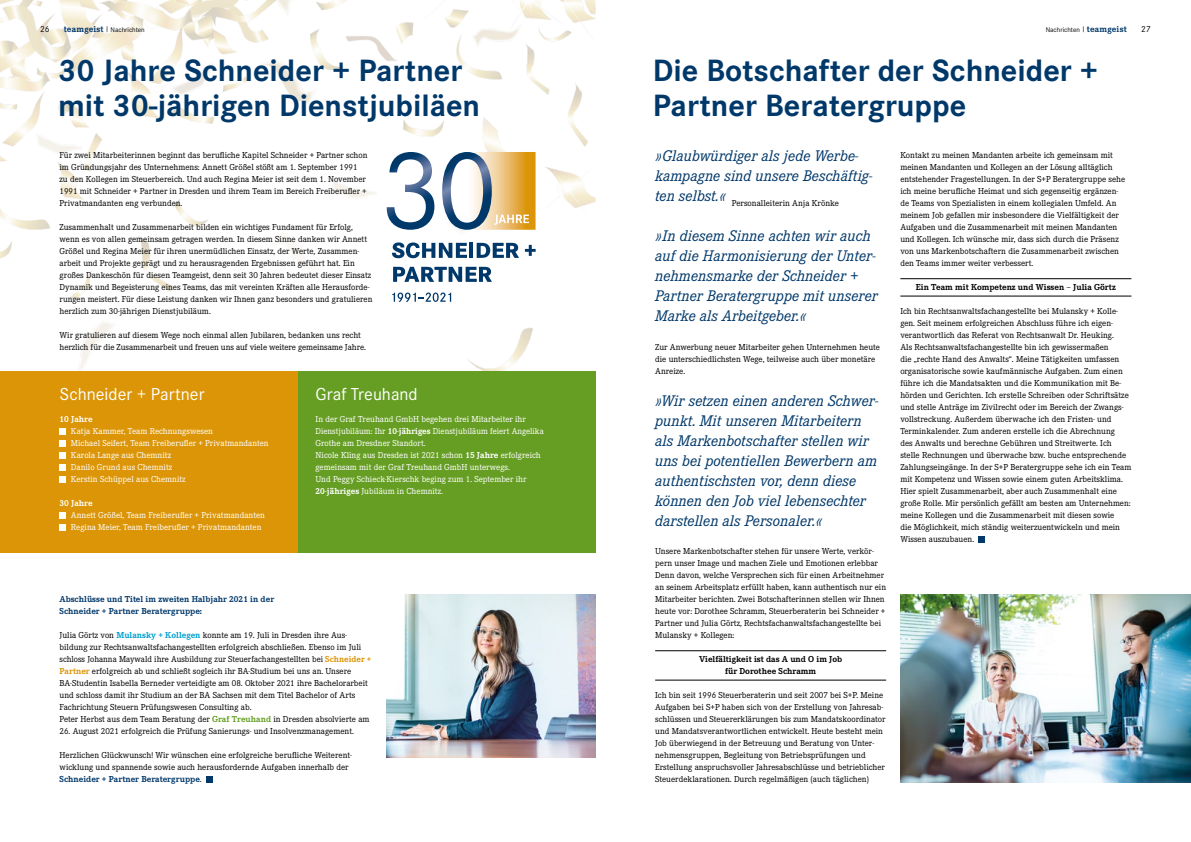
<style>
.page{position:relative;width:1191px;height:842px;background:#fff}
.page>*{position:absolute;margin:0;border:0;box-sizing:border-box;transform-origin:0 0}
.H3_-_kleiner_Headlin{font:700 32px/35px "Corporate S";color:#00386a}
.H4_-_Subline_linksbü{font:18px "Corporate S";color:#fff}
.P_-_Zitat_-_linksbün{font:italic 16px/20px "Corporate E";color:#00386a}
.P_-_Fließtext{font:9px/12px "Corporate E";color:#000}
.P_-_Fließtext-2{font:9px/12px "Corporate E";color:#fff}
.P_-_Zwischenüberschr{font:700 9px/12px "Corporate E";color:#000;text-align:center}
.P_-_Hervorhebung_-_d{font:700 9px "Corporate E";color:#00386a}
.P_-_Fließtext-3{font:700 9px "Corporate E";color:#fff}
.H1_-_Cover{font:9px "Corporate S";color:#000}
.H1_-_Cover-2{font:7px "Corporate S";color:#000}
.s1{font-family:"Corporate E";font-weight:700;font-size:9px;color:#00386a}
.s2{font-weight:700}
.s3{font-weight:700;color:#00a0cf}
.s4{font-weight:700;color:#db9506}
.s5{font-weight:700;color:#669e24}
.s6{font-weight:700;color:#00386a}
</style>
<div class="page">
<img style="left:0;top:0;width:595px;height:371px">
<div style="left:0;top:371px;width:298px;height:181px;background:#db9506"></div>
<div style="left:298px;top:371px;width:297px;height:181px;background:#669e24"></div>
<svg style="left:392px;top:293px;width:59px;height:9px"></svg>
<svg style="left:392px;top:242px;width:75px;height:16px"></svg>
<hr style="left:469px;top:243px;width:4px;height:15px;background:#00386a">
<svg style="left:477px;top:243px;width:42px;height:15px"></svg>
<svg style="left:525px;top:245px;width:10px;height:11px"></svg>
<svg style="left:393px;top:267px;width:99px;height:15px"></svg>
<svg style="left:387px;top:152px;width:47px;height:78px"></svg>
<svg style="left:442px;top:152px;width:93px;height:78px"></svg>
<div style="left:206px;top:776px;width:7px;height:6px;background:#00386a"></div>
<img style="left:386px;top:595px;width:209px;height:163px">
<hr style="left:655px;top:680px;width:231px;height:1px;background:#000">
<hr style="left:655px;top:650px;width:231px;height:1px;background:#000">
<hr style="left:900px;top:296px;width:231px;height:1px;background:#000">
<hr style="left:900px;top:278px;width:231px;height:1px;background:#000">
<div style="left:978px;top:536px;width:7px;height:6px;background:#00386a"></div>
<svg style="left:60px;top:428px;width:6px;height:6px"></svg>
<svg style="left:60px;top:440px;width:6px;height:6px"></svg>
<svg style="left:60px;top:452px;width:6px;height:6px"></svg>
<svg style="left:60px;top:464px;width:6px;height:6px"></svg>
<svg style="left:60px;top:476px;width:6px;height:6px"></svg>
<svg style="left:60px;top:512px;width:6px;height:6px"></svg>
<svg style="left:60px;top:524px;width:6px;height:6px"></svg>
<img style="left:900px;top:595px;width:291px;height:187px">
<p class="H1_-_Cover" style="left:40px;top:23px;width:11px">26</p>
<p class="H1_-_Cover-2" style="left:64px;top:25px;width:83px"><span class="s1">teamgeist</span> | Nachrichten</p>
<p class="H1_-_Cover-2" style="left:1045px;top:25px;width:82px">Nachrichten | <span class="s1">teamgeist</span></p>
<p class="H1_-_Cover" style="left:1141px;top:23px;width:11px">27</p>
<p class="H3_-_kleiner_Headlin" style="left:58px;top:52px;width:423px">30 Jahre Schneider + Partner mit 30-jährigen Dienstjubiläen</p>
<p class="H3_-_kleiner_Headlin" style="left:653px;top:52px;width:447px">Die Botschafter der Schneider +<br>Partner Beratergruppe</p>
<p class="P_-_Fließtext" style="left:60px;top:149px;width:309px">Für zwei Mitarbeiterinnen beginnt das berufliche Kapitel Schneider + Partner schon im Gründungsjahr des Unternehmens: Annett Größel stößt am 1. September 1991 zu den Kollegen im Steuerbereich. Und auch Regina Meier ist seit dem 1. November 1991 mit Schneider + Partner in Dresden und ihrem Team im Bereich Freiberufler + Privatmandanten eng verbunden.</p>
<p class="P_-_Fließtext" style="left:60px;top:221px;width:314px">Zusammenhalt und Zusammenarbeit bilden ein wichtiges Fundament für Erfolg, wenn es von allen gemeinsam getragen werden. In diesem Sinne danken wir Annett Größel und Regina Meier für ihren unermüdlichen Einsatz, der Werte, Zusammen&shy;arbeit und Projekte geprägt und zu herausragenden Ergebnissen geführt hat. Ein großes Dankeschön für diesen Teamgeist, denn seit 30 Jahren bedeutet dieser Einsatz Dynamik und Begeisterung eines Teams, das mit vereinten Kräften alle Herausforde&shy;rungen meistert. Für diese Leistung danken wir Ihnen ganz besonders und gratulieren herzlich zum 30-jährigen Dienstjubiläum.</p>
<p class="P_-_Fließtext" style="left:60px;top:329px;width:308px">Wir gratulieren auf diesem Wege noch einmal allen Jubilaren, bedanken uns recht herzlich für die Zusammenarbeit und freuen uns auf viele weitere gemeinsame Jahre.</p>
<p class="H4_-_Subline_linksbü" style="left:60px;top:382px;width:147px">Schneider + Partner</p>
<p class="P_-_Fließtext-3" style="left:60px;top:413px;width:35px">10 Jahre</p>
<p class="P_-_Fließtext-2" style="left:71px;top:425px;width:199px">Katja Kammer, Team Rechnungswesen<br>Michael Seifert, Team Freiberufler + Privatmandanten Karola Lange aus Chemnitz<br>Danilo Grund aus Chemnitz<br>Kerstin Schüppel aus Chemnitz</p>
<p class="P_-_Fließtext-3" style="left:60px;top:497px;width:35px">30 Jahre</p>
<p class="P_-_Fließtext-2" style="left:71px;top:509px;width:196px">Annett Größel, Team Freiberufler + Privatmandanten<br>Regina Meier, Team Freiberufler + Privatmandanten</p>
<p class="H4_-_Subline_linksbü" style="left:315px;top:382px;width:104px">Graf Treuhand</p>
<p class="P_-_Fließtext-2" style="left:315px;top:413px;width:230px">In der Graf Treuhand GmbH begehen drei Mitarbeiter ihr<br>Dienstjubiläum: Ihr <span class="s2">10-jähriges</span> Dienstjubiläum feiert Angelika<br>Grothe am Dresdner Standort.</p>
<p class="P_-_Fließtext-2" style="left:315px;top:449px;width:227px">Nicole Kling aus Dresden ist 2021 schon <span class="s2">15 Jahre</span> erfolgreich gemeinsam mit der Graf Treuhand GmbH unterwegs.</p>
<p class="P_-_Fließtext-2" style="left:315px;top:473px;width:212px">Und Peggy Schieck-Kierschk beging zum 1. September ihr<br><span class="s2">20-jähriges</span> Jubiläum in Chemnitz.</p>
<p class="P_-_Hervorhebung_-_d" style="left:60px;top:593px;width:216px">Abschlüsse und Titel im zweiten Halbjahr 2021 in der</p>
<p class="P_-_Hervorhebung_-_d" style="left:60px;top:605px;width:144px">Schneider + Partner Beratergruppe:</p>
<p class="P_-_Fließtext" style="left:60px;top:629px;width:313px">Julia Görtz von <span class="s3">Mulansky + Kollegen</span> konnte am 19. Juli in Dresden ihre Aus&shy;bildung zur Rechtsanwaltsfachangestellten erfolgreich abschließen. Ebenso im Juli schloss Johanna Maywald ihre Ausbildung zur Steuerfachangestellten bei <span class="s4">Schneider + Partner</span> erfolgreich ab und schließt sogleich ihr BA-Studium bei uns an. Unsere BA-Studentin Isabella Berneder verteidigte am 08. Oktober 2021 ihre Bachelorarbeit und schloss damit ihr Studium an der BA Sachsen mit dem Titel Bachelor of Arts Fachrichtung Steuern Prüfungswesen Consulting ab.</p>
<p class="P_-_Fließtext" style="left:60px;top:713px;width:311px">Peter Herbst aus dem Team Beratung der <span class="s5">Graf Treuhand</span> in Dresden absolvierte am</p>
<p class="P_-_Fließtext" style="left:60px;top:725px;width:296px">26. August 2021 erfolgreich die Prüfung Sanierungs- und Insolvenzmanagement.</p>
<p class="P_-_Fließtext" style="left:60px;top:749px;width:294px">Herzlichen Glückwunsch! Wir wünschen eine erfolgreiche berufliche Weiterent&shy;wicklung und spannende sowie auch herausfordernde Aufgaben innerhalb der<br><span class="s6">Schneider + Partner Beratergruppe</span>.</p>
<p class="P_-_Zitat_-_linksbün" style="left:655px;top:146px;width:219px">»Glaubwürdiger als jede Werbe&shy;kampagne sind unsere Beschäftig&shy;ten selbst.«</p>
<p class="P_-_Zitat_-_linksbün" style="left:655px;top:226px;width:224px">»In diesem Sinne achten wir auch auf die Harmonisierung der Unter&shy;nehmensmarke der Schneider +<br>Partner Beratergruppe mit unserer<br>Marke als Arbeitgeber.«</p>
<p class="P_-_Fließtext" style="left:655px;top:341px;width:226px">Zur Anwerbung neuer Mitarbeiter gehen Unternehmen heute die unterschiedlichsten Wege, teilweise auch über monetäre<br>Anreize.</p>
<p class="P_-_Zitat_-_linksbün" style="left:655px;top:390px;width:225px">»Wir setzen einen anderen Schwer&shy;punkt. Mit unseren Mitarbeitern als Markenbotschafter stellen wir uns bei potentiellen Bewerbern am authentischsten vor, denn diese können den Job viel lebensechter darstellen als Personaler.«</p>
<p class="P_-_Fließtext" style="left:655px;top:545px;width:232px">Unsere Markenbotschafter stehen für unsere Werte, verkör&shy;pern unser Image und machen Ziele und Emotionen erlebbar Denn davon, welche Versprechen sich für einen Arbeitnehmer an seinem Arbeitsplatz erfüllt haben, kann authentisch nur ein Mitarbeiter berichten. Zwei Botschafterinnen stellen wir Ihnen heute vor: Dorothee Schramm, Steuerberaterin bei Schneider + Partner und Julia Görtz, Rechtsfachanwaltsfachangestellte bei Mulansky + Kollegen:</p>
<p class="P_-_Zwischenüberschr" style="left:699px;top:653px;width:145px">Vielfältigkeit ist das A und O im Job für Dorothee Schramm</p>
<p class="P_-_Fließtext" style="left:655px;top:689px;width:232px">Ich bin seit 1996 Steuerberaterin und seit 2007 bei S+P. Meine Aufgaben bei S+P haben sich von der Erstellung von Jahresab&shy;schlüssen und Steuererklärungen bis zum Mandatskoordinator und Mandatsverantwortlichen entwickelt. Heute besteht mein Job überwiegend in der Betreuung und Beratung von Unter&shy;nehmensgruppen, Begleitung von Betriebsprüfungen und Erstellung anspruchsvoller Jahresabschlüsse und betrieblicher Steuerdeklarationen. Durch regelmäßigen (auch täglichen)</p>
<p class="P_-_Fließtext" style="left:732px;top:197px;width:109px">Personalleiterin Anja Krönke</p>
<p class="P_-_Fließtext" style="left:900px;top:149px;width:226px">Kontakt zu meinen Mandanten arbeite ich gemeinsam mit meinen Mandanten und Kollegen an der Lösung alltäglich entstehender Fragestellungen. In der S+P Beratergruppe sehe ich meine berufliche Heimat und sich gegenseitig ergänzen&shy;de Teams von Spezialisten in einem kollegialen Umfeld. An meinem Job gefallen mir insbesondere die Vielfältigkeit der Aufgaben und die Zusammenarbeit mit meinen Mandanten und Kollegen. Ich wünsche mir, dass sich durch die Präsenz von uns Markenbotschaftern die Zusammenarbeit zwischen den Teams immer weiter verbessert.</p>
<p class="P_-_Zwischenüberschr" style="left:916px;top:281px;width:201px">Ein Team mit Kompetenz und Wissen – Julia Görtz</p>
<p class="P_-_Fließtext" style="left:900px;top:305px;width:233px">Ich bin Rechtsanwaltsfachangestellte bei Mulansky + Kolle&shy;gen. Seit meinem erfolgreichen Abschluss führe ich eigen&shy;verantwortlich das Referat von Rechtsanwalt Dr. Heuking.<br>Als Rechtsanwaltsfachangestellte bin ich gewissermaßen<br>die „rechte Hand des Anwalts“. Meine Tätigkeiten umfassen organisatorische sowie kaufmännische Aufgaben. Zum einen führe ich die Mandatsakten und die Kommunikation mit Be&shy;hörden und Gerichten. Ich erstelle Schreiben oder Schriftsätze und stelle Anträge im Zivilrecht oder im Bereich der Zwangs&shy;vollstreckung. Außerdem überwache ich den Fristen- und Terminkalender. Zum anderen erstelle ich die Abrechnung<br>des Anwalts und berechne Gebühren und Streitwerte. Ich stelle Rechnungen und überwache bzw. buche entsprechende Zahlungseingänge. In der S+P Beratergruppe sehe ich ein Team mit Kompetenz und Wissen sowie einem guten Arbeitsklima.<br>Hier spielt Zusammenarbeit, aber auch Zusammenhalt eine große Rolle. Mir persönlich gefällt am besten am Unternehmen: meine Kollegen und die Zusammenarbeit mit diesen sowie<br>die Möglichkeit, mich ständig weiterzuentwickeln und mein Wissen auszubauen.</p>
</div>
